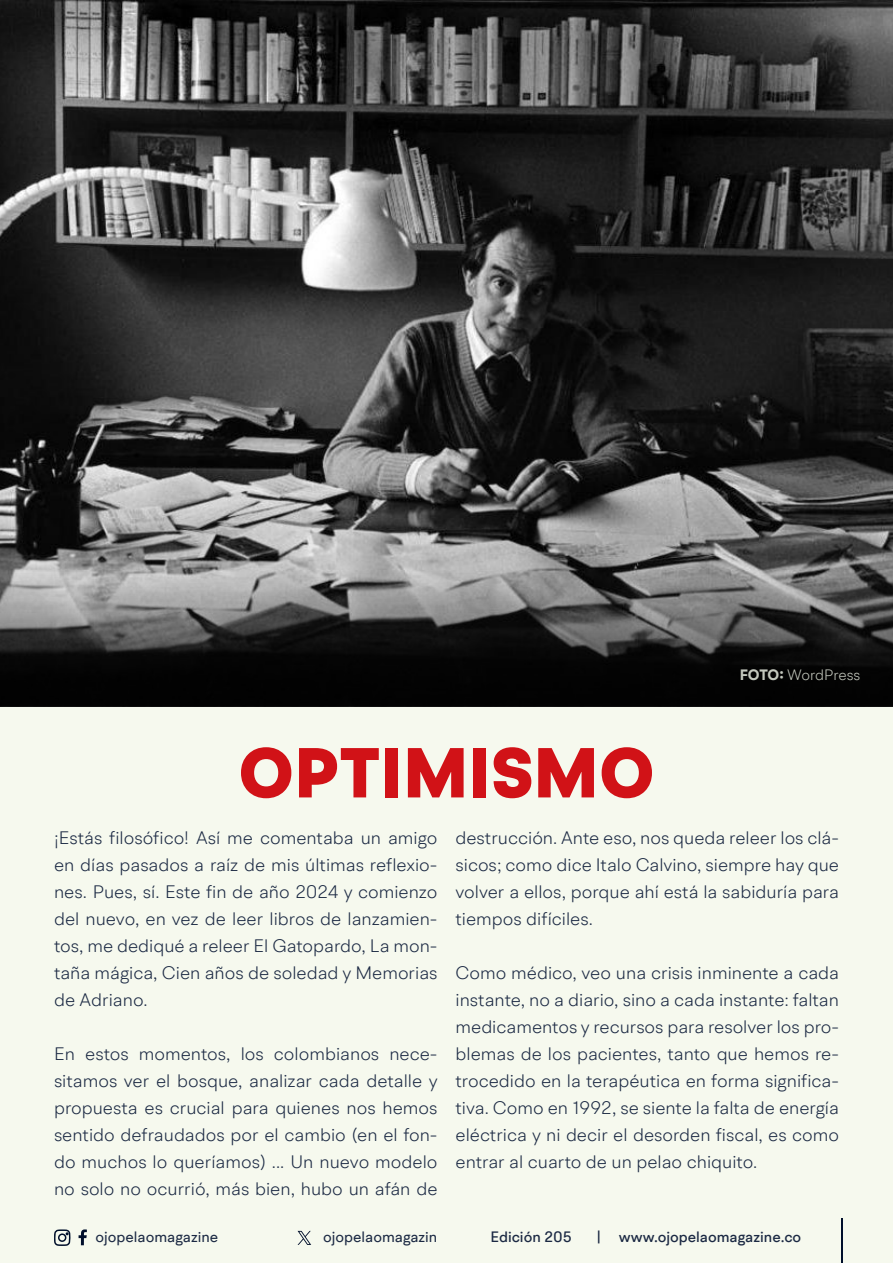
<style>
.page{position:relative;width:893px;height:1263px;background:#f6f9ee}
.page>*{position:absolute;margin:0;border:0;box-sizing:border-box;transform-origin:0 0}
.t1{font:900 70.5px "BR Hendrix";letter-spacing:.01em;color:#d11217}
.t2{font:300 18px/27px "BR Hendrix";color:#1b2943;text-align:justify}
.t3{font:500 15px "BR Hendrix";color:#1b2943}
.t4{font:15px "BR Hendrix";color:#1b2943}
.t5{font:300 15px "BR Hendrix";color:#f5faed}
.s1{font-weight:700}
</style>
<div class="page">
<svg style="left:79px;top:1229px;width:8px;height:16px"></svg>
<svg style="left:54px;top:1229px;width:17px;height:17px"></svg>
<hr style="left:841px;top:1219px;width:1px;height:44px;background:#000f2b">
<svg style="left:298px;top:1231px;width:13px;height:14px"></svg>
<img style="left:0;top:0;width:893px;height:570px">
<svg style="left:0;top:570px;width:893px;height:136px;background:#3f3f3f"></svg>
<h1 class="t1" style="left:239px;top:729px;width:417px">OPTIMISMO</h1>
<p class="t5" style="left:740px;top:665px;width:122px"><span class="s1">FOTO:</span> WordPress</p>
<p class="t2" style="left:54px;top:824px;width:385px">¡Estás filosófico! Así me comentaba un amigo en días pasados a raíz de mis últimas reflexio&shy;nes. Pues, sí. Este fin de año 2024 y comienzo del nuevo, en vez de leer libros de lanzamien&shy;tos, me dediqué a releer El Gatopardo, La mon&shy;taña mágica, Cien años de soledad y Memorias de Adriano.</p>
<p class="t2" style="left:54px;top:1040px;width:385px">En estos momentos, los colombianos nece&shy;sitamos ver el bosque, analizar cada detalle y propuesta es crucial para quienes nos hemos sentido defraudados por el cambio (en el fon&shy;do muchos lo queríamos) ... Un nuevo modelo no solo no ocurrió, más bien, hubo un afán de</p>
<p class="t2" style="left:455px;top:824px;width:385px">destrucción. Ante eso, nos queda releer los clá&shy;sicos; como dice Italo Calvino, siempre hay que volver a ellos, porque ahí está la sabiduría para tiempos difíciles.</p>
<p class="t2" style="left:455px;top:959px;width:385px">Como médico, veo una crisis inminente a cada instante, no a diario, sino a cada instante: faltan medicamentos y recursos para resolver los pro&shy;blemas de los pacientes, tanto que hemos re&shy;trocedido en la terapéutica en forma significa&shy;tiva. Como en 1992, se siente la falta de energía eléctrica y ni decir el desorden fiscal, es como entrar al cuarto de un pelao chiquito.</p>
<p class="t4" style="left:96px;top:1227px;width:124px">ojopelaomagazine</p>
<p class="t4" style="left:323px;top:1227px;width:116px">ojopelaomagazin</p>
<p class="t3" style="left:490px;top:1227px;width:83px">Edición 205</p>
<p class="t3" style="left:596px;top:1227px;width:206px">| www.ojopelaomagazine.co</p>
</div>
